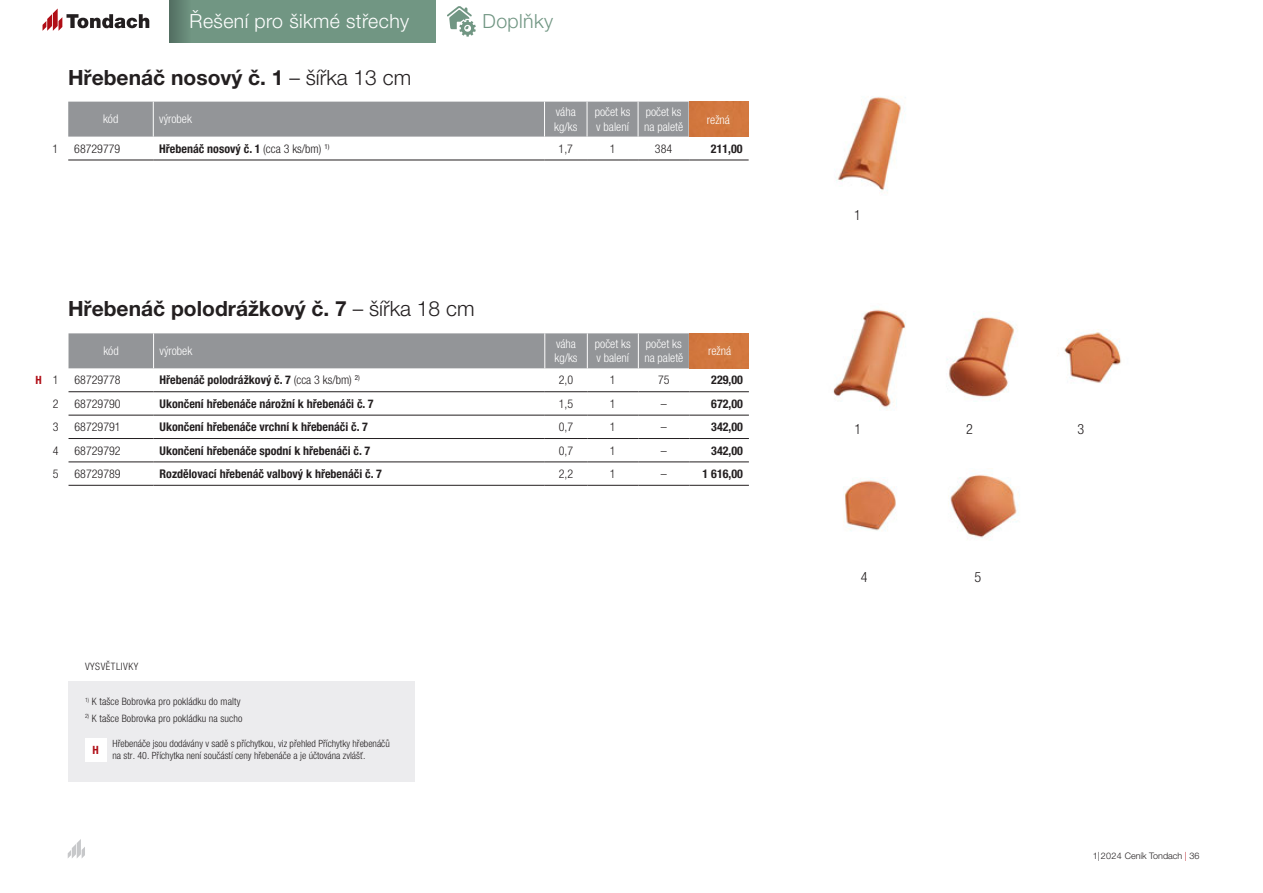
<style>
.page{position:relative;width:1263px;height:893px;background:#fff}
.page>*{position:absolute;margin:0;border:0;box-sizing:border-box;transform-origin:0 0}
.nadpis{font:700 21px "Helvetica Neue LT Pro";color:#231f20}
.t1{font:300 19.5px "Helvetica Neue LT Pro";letter-spacing:.02em;color:#fff}
.t2{font:300 19.5px "Helvetica Neue LT Pro";letter-spacing:.02em;color:#719683}
.t3{font:300 condensed 14.1px "Helvetica Neue LT Pro";color:#231f20}
.Název_výrobku{font:700 condensed 12px "Helvetica Neue LT Pro";color:#231f20}
.t4{font:300 condensed 12px/14.4px "Helvetica Neue LT Pro";color:#fff}
.t5{font:300 condensed 12px "Helvetica Neue LT Pro";color:#231f20}
.Ceny{font:700 condensed 12px "Helvetica Neue LT Pro";color:#231f20}
.t6{font:700 condensed 11.4px "Helvetica Neue LT Pro";color:#b00d15}
.Poznámka{font:300 condensed 10.2px "Helvetica Neue LT Pro";letter-spacing:.01em;color:#231f20}
.Poznámka-2{font:300 condensed 10.2px "Helvetica Neue LT Pro";letter-spacing:.05em;color:#231f20}
.t7{font:300 condensed 10.05px/12px "Helvetica Neue LT Pro";color:#231f20}
.t8{font:300 9px "Helvetica Neue LT Pro";color:#231f20}
.s1{font-weight:300}
.s2{color:#b00d15}
</style>
<div class="page">
<svg style="left:68px;top:839px;width:17px;height:19px"></svg>
<img style="left:834px;top:96px;width:72px;height:97px">
<div style="left:68px;top:101px;width:681px;height:36px;background:#939598"></div>
<hr style="left:153px;top:102px;width:1px;height:35px;background:#fff">
<hr style="left:544px;top:102px;width:1px;height:35px;background:#fff">
<hr style="left:587px;top:102px;width:1px;height:35px;background:#fff">
<hr style="left:638px;top:102px;width:1px;height:35px;background:#fff">
<hr style="left:68px;top:160px;width:85px;height:1px;background:#231f20">
<hr style="left:153px;top:160px;width:391px;height:1px;background:#231f20">
<hr style="left:544px;top:160px;width:43px;height:1px;background:#231f20">
<hr style="left:587px;top:160px;width:51px;height:1px;background:#231f20">
<hr style="left:638px;top:160px;width:51px;height:1px;background:#231f20">
<hr style="left:689px;top:160px;width:60px;height:1px;background:#231f20">
<div style="left:689px;top:102px;width:60px;height:35px;background:#d2783f"></div>
<img style="left:833px;top:309px;width:73px;height:100px">
<img style="left:946px;top:313px;width:70px;height:89px">
<img style="left:1064px;top:329px;width:57px;height:55px">
<img style="left:843px;top:477px;width:54px;height:54px">
<img style="left:948px;top:470px;width:71px;height:69px">
<div style="left:68px;top:333px;width:621px;height:35px;background:#939598"></div>
<hr style="left:69px;top:391px;width:85px;height:1px;background:#231f20">
<hr style="left:154px;top:391px;width:391px;height:1px;background:#231f20">
<hr style="left:545px;top:391px;width:42px;height:1px;background:#231f20">
<hr style="left:587px;top:391px;width:51px;height:1px;background:#231f20">
<hr style="left:638px;top:391px;width:51px;height:1px;background:#231f20">
<hr style="left:689px;top:391px;width:60px;height:1px;background:#231f20">
<hr style="left:69px;top:415px;width:85px;height:1px;background:#231f20">
<hr style="left:154px;top:415px;width:391px;height:1px;background:#231f20">
<hr style="left:545px;top:415px;width:42px;height:1px;background:#231f20">
<hr style="left:587px;top:415px;width:51px;height:1px;background:#231f20">
<hr style="left:638px;top:415px;width:51px;height:1px;background:#231f20">
<hr style="left:689px;top:415px;width:60px;height:1px;background:#231f20">
<hr style="left:69px;top:438px;width:85px;height:1px;background:#231f20">
<hr style="left:154px;top:438px;width:391px;height:1px;background:#231f20">
<hr style="left:545px;top:438px;width:42px;height:1px;background:#231f20">
<hr style="left:587px;top:438px;width:51px;height:1px;background:#231f20">
<hr style="left:638px;top:438px;width:51px;height:1px;background:#231f20">
<hr style="left:689px;top:438px;width:60px;height:1px;background:#231f20">
<hr style="left:69px;top:462px;width:85px;height:1px;background:#231f20">
<hr style="left:154px;top:462px;width:391px;height:1px;background:#231f20">
<hr style="left:545px;top:462px;width:42px;height:1px;background:#231f20">
<hr style="left:587px;top:462px;width:51px;height:1px;background:#231f20">
<hr style="left:638px;top:462px;width:51px;height:1px;background:#231f20">
<hr style="left:689px;top:462px;width:60px;height:1px;background:#231f20">
<hr style="left:69px;top:485px;width:85px;height:1px;background:#231f20">
<hr style="left:154px;top:485px;width:391px;height:1px;background:#231f20">
<hr style="left:545px;top:485px;width:42px;height:1px;background:#231f20">
<hr style="left:587px;top:485px;width:51px;height:1px;background:#231f20">
<hr style="left:638px;top:485px;width:51px;height:1px;background:#231f20">
<hr style="left:689px;top:485px;width:60px;height:1px;background:#231f20">
<hr style="left:153px;top:333px;width:1px;height:35px;background:#fff">
<hr style="left:544px;top:333px;width:1px;height:35px;background:#fff">
<hr style="left:587px;top:333px;width:1px;height:35px;background:#fff">
<hr style="left:638px;top:333px;width:1px;height:35px;background:#fff">
<div style="left:689px;top:333px;width:60px;height:35px;background:#d2783f"></div>
<svg style="left:447px;top:6px;width:29px;height:31px"></svg>
<div style="left:68px;top:681px;width:347px;height:100px;background:#ececee"></div>
<svg style="left:43px;top:9px;width:106px;height:22px"></svg>
<div style="left:170px;top:0;width:266px;height:43px;background:#719683"></div>
<svg style="left:170px;top:0;width:16px;height:43px"></svg>
<div style="left:85px;top:738px;width:21px;height:24px;background:#fff"></div>
<p class="t1" style="left:190px;top:9px;width:221px">Řešení pro šikmé střechy</p>
<p class="nadpis" style="left:68px;top:64px;width:345px">Hřebenáč nosový č. 1 <span class="s1">– šířka 13 cm</span></p>
<p class="t2" style="left:483px;top:9px;width:72px">Doplňky</p>
<p class="t4" style="left:103px;top:112px;width:17px">kód</p>
<p class="t4" style="left:159px;top:112px;width:34px">výrobek</p>
<p class="t4" style="left:554px;top:105px;width:25px">váha kg/ks</p>
<p class="t4" style="left:595px;top:105px;width:37px">počet ks v balení</p>
<p class="t4" style="left:644px;top:105px;width:41px">počet ks na paletě</p>
<p class="t4" style="left:707px;top:113px;width:25px">režná</p>
<p class="t5" style="left:53px;top:141px;width:7px">1</p>
<p class="t5" style="left:74px;top:141px;width:48px">68729779</p>
<p class="Název_výrobku" style="left:159px;top:141px;width:172px">Hřebenáč nosový č. 1 <span class="s1">(cca 3 ks/bm)</span> <sup>1)</sup></p>
<p class="t5" style="left:559px;top:141px;width:16px">1,7</p>
<p class="t5" style="left:610px;top:141px;width:7px">1</p>
<p class="t5" style="left:655px;top:141px;width:19px">384</p>
<p class="Ceny" style="left:711px;top:141px;width:33px">211,00</p>
<p class="t6" style="left:35px;top:373px;width:8px">H</p>
<p class="nadpis" style="left:68px;top:296px;width:408px">Hřebenáč polodrážkový č. 7 <span class="s1">– šířka 18 cm</span></p>
<p class="t4" style="left:103px;top:344px;width:17px">kód</p>
<p class="t4" style="left:160px;top:344px;width:34px">výrobek</p>
<p class="t4" style="left:554px;top:336px;width:25px">váha kg/ks</p>
<p class="t4" style="left:595px;top:336px;width:37px">počet ks v balení</p>
<p class="t4" style="left:644px;top:336px;width:41px">počet ks na paletě</p>
<p class="t4" style="left:708px;top:344px;width:25px">režná</p>
<p class="t5" style="left:53px;top:373px;width:7px">1</p>
<p class="t5" style="left:75px;top:373px;width:48px">68729778</p>
<p class="Název_výrobku" style="left:160px;top:373px;width:202px">Hřebenáč polodrážkový č. 7 <span class="s1">(cca 3 ks/bm)</span> <sup>2)</sup></p>
<p class="t5" style="left:559px;top:373px;width:16px">2,0</p>
<p class="t5" style="left:610px;top:373px;width:7px">1</p>
<p class="t5" style="left:658px;top:373px;width:13px">75</p>
<p class="Ceny" style="left:711px;top:373px;width:33px">229,00</p>
<p class="t5" style="left:53px;top:397px;width:7px">2</p>
<p class="t5" style="left:75px;top:397px;width:48px">68729790</p>
<p class="Název_výrobku" style="left:160px;top:396px;width:216px">Ukončení hřebenáče nárožní k hřebenáči č. 7</p>
<p class="t5" style="left:559px;top:397px;width:16px">1,5</p>
<p class="t5" style="left:610px;top:397px;width:7px">1</p>
<p class="t5" style="left:661px;top:397px;width:7px">–</p>
<p class="Ceny" style="left:711px;top:396px;width:33px">672,00</p>
<p class="t5" style="left:53px;top:420px;width:7px">3</p>
<p class="t5" style="left:75px;top:420px;width:48px">68729791</p>
<p class="Název_výrobku" style="left:160px;top:420px;width:210px">Ukončení hřebenáče vrchní k hřebenáči č. 7</p>
<p class="t5" style="left:559px;top:420px;width:16px">0,7</p>
<p class="t5" style="left:610px;top:420px;width:7px">1</p>
<p class="t5" style="left:661px;top:420px;width:7px">–</p>
<p class="Ceny" style="left:711px;top:420px;width:33px">342,00</p>
<p class="t5" style="left:53px;top:443px;width:7px">4</p>
<p class="t5" style="left:75px;top:443px;width:48px">68729792</p>
<p class="Název_výrobku" style="left:160px;top:443px;width:212px">Ukončení hřebenáče spodní k hřebenáči č. 7</p>
<p class="t5" style="left:559px;top:443px;width:16px">0,7</p>
<p class="t5" style="left:610px;top:443px;width:7px">1</p>
<p class="t5" style="left:661px;top:443px;width:7px">–</p>
<p class="Ceny" style="left:711px;top:443px;width:33px">342,00</p>
<p class="t5" style="left:53px;top:467px;width:7px">5</p>
<p class="t5" style="left:75px;top:467px;width:48px">68729789</p>
<p class="Název_výrobku" style="left:160px;top:466px;width:224px">Rozdělovací hřebenáč valbový k hřebenáči č. 7</p>
<p class="t5" style="left:559px;top:467px;width:16px">2,2</p>
<p class="t5" style="left:610px;top:467px;width:7px">1</p>
<p class="t5" style="left:661px;top:467px;width:7px">–</p>
<p class="Ceny" style="left:703px;top:466px;width:42px">1 616,00</p>
<p class="Poznámka-2" style="left:85px;top:661px;width:55px">VYSVĚTLIVKY</p>
<p class="Poznámka" style="left:85px;top:696px;width:157px"><sup>1)</sup> K tašce Bobrovka pro pokládku do malty</p>
<p class="Poznámka" style="left:85px;top:712px;width:159px"><sup>2)</sup> K tašce Bobrovka pro pokládku na sucho</p>
<p class="t6" style="left:93px;top:743px;width:8px">H</p>
<p class="t7" style="left:113px;top:738px;width:279px">Hřebenáče jsou dodávány v sadě s příchytkou, viz přehled Příchytky hřebenáčů na str. 40. Příchytka není součástí ceny hřebenáče a je účtována zvlášť.</p>
<p class="t3" style="left:854px;top:207px;width:8px">1</p>
<p class="t3" style="left:854px;top:421px;width:8px">1</p>
<p class="t3" style="left:966px;top:421px;width:8px">2</p>
<p class="t3" style="left:1077px;top:421px;width:8px">3</p>
<p class="t3" style="left:861px;top:569px;width:8px">4</p>
<p class="t3" style="left:974px;top:569px;width:8px">5</p>
<p class="t8" style="left:1093px;top:850px;width:108px">1|2024 Ceník Tondach <span class="s2">|</span> 36</p>
</div>
